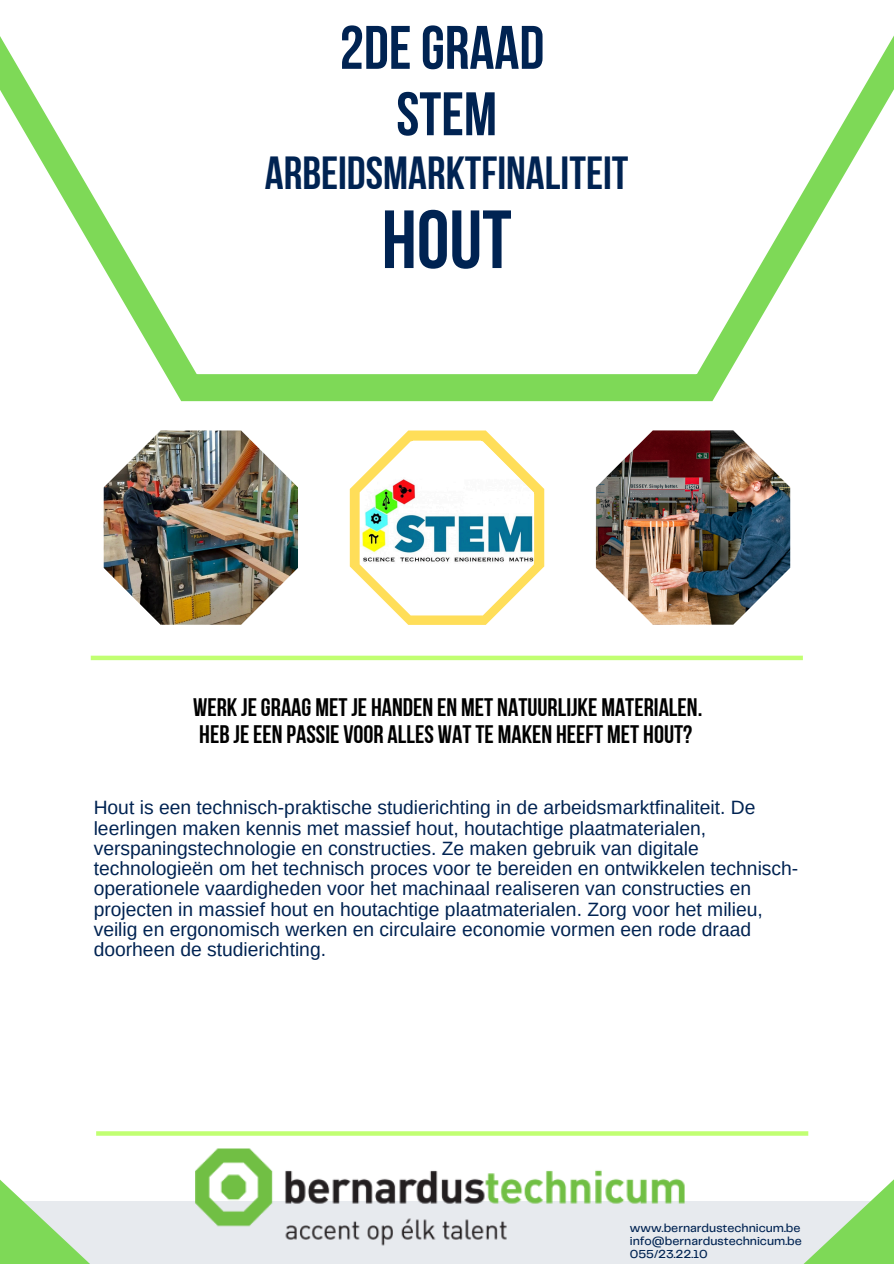
<style>
.page{position:relative;width:894px;height:1264px;background:#fff}
.page>*{position:absolute;margin:0;border:0;box-sizing:border-box;transform-origin:0 0}
.t1{font:82.2px "Bebas Neue Cyrillic";color:#002352}
.t2{font:61.2px/66.3px "Bebas Neue Cyrillic";color:#002352;text-align:center}
.t3{font:46.2px "Bebas Neue Cyrillic";color:#002352}
.t4{font:25.2px/27px "Bebas Neue Cyrillic";color:#000}
.t5{font:19.2px/20.2px "Arimo";color:#002352}
.t6{font:500 12px "Telegraf";color:#002352}
</style>
<div class="page">
<svg style="left:0;top:36px;width:893px;height:365px"></svg>
<div style="left:91px;top:655px;width:711px;height:5px;background:#c1ff72"></div>
<svg style="left:200px;top:1131px;width:493px;height:4px;background:#c4ff7a"></svg>
<div style="left:0;top:1201px;width:893px;height:62px;background:#e7eaee"></div>
<svg style="left:0;top:1131px;width:200px;height:132px"></svg>
<svg style="left:693px;top:1131px;width:200px;height:132px"></svg>
<img style="left:104px;top:430px;width:194px;height:194px">
<svg style="left:350px;top:430px;width:194px;height:195px"></svg>
<img style="left:359px;top:441px;width:174px;height:174px">
<img style="left:595px;top:430px;width:195px;height:194px">
<img style="left:195px;top:1144px;width:502px;height:106px">
<h2 class="t2" style="left:339px;top:20px;width:206px">2DEGRAAD<br>STEM</h2>
<h2 class="t3" style="left:265px;top:155px;width:365px">ARBEIDSMARKTFINALITEIT</h2>
<h2 class="t1" style="left:381px;top:206px;width:132px">HOUT</h2>
<h1 class="t4" style="left:193px;top:696px;width:510px">WERK JEGRAAG METJE HANDEN EN MET NATUURLIJKE MATERIALEN.<br>HEB JEEEN PASSIE VOOR ALLES WATTE MAKEN HEEFT MET HOUT?</h1>
<p class="t5" style="left:94px;top:797px;width:706px">Hout is een technisch-praktische studierichting in de arbeidsmarktfinaliteit. De leerlingen maken kennis met massief hout, houtachtige plaatmaterialen, verspaningstechnologie en constructies. Ze maken gebruik van digitale technologieën om het technisch proces voor te bereiden en ontwikkelen technisch&shy;operationele vaardigheden voor het machinaal realiseren van constructies en projecten in massief hout en houtachtige plaatmaterialen. Zorg voor het milieu, veilig en ergonomisch werken en circulaire economie vormen een rode draad doorheen de studierichting.</p>
<h3 class="t6" style="left:629px;top:1222px;width:172px">www.bernardustechnicum.be</h3>
<p class="t6" style="left:629px;top:1235px;width:173px">info@bernardustechnicum.be</p>
<p class="t6" style="left:629px;top:1248px;width:79px">055/23.22.10</p>
</div>
